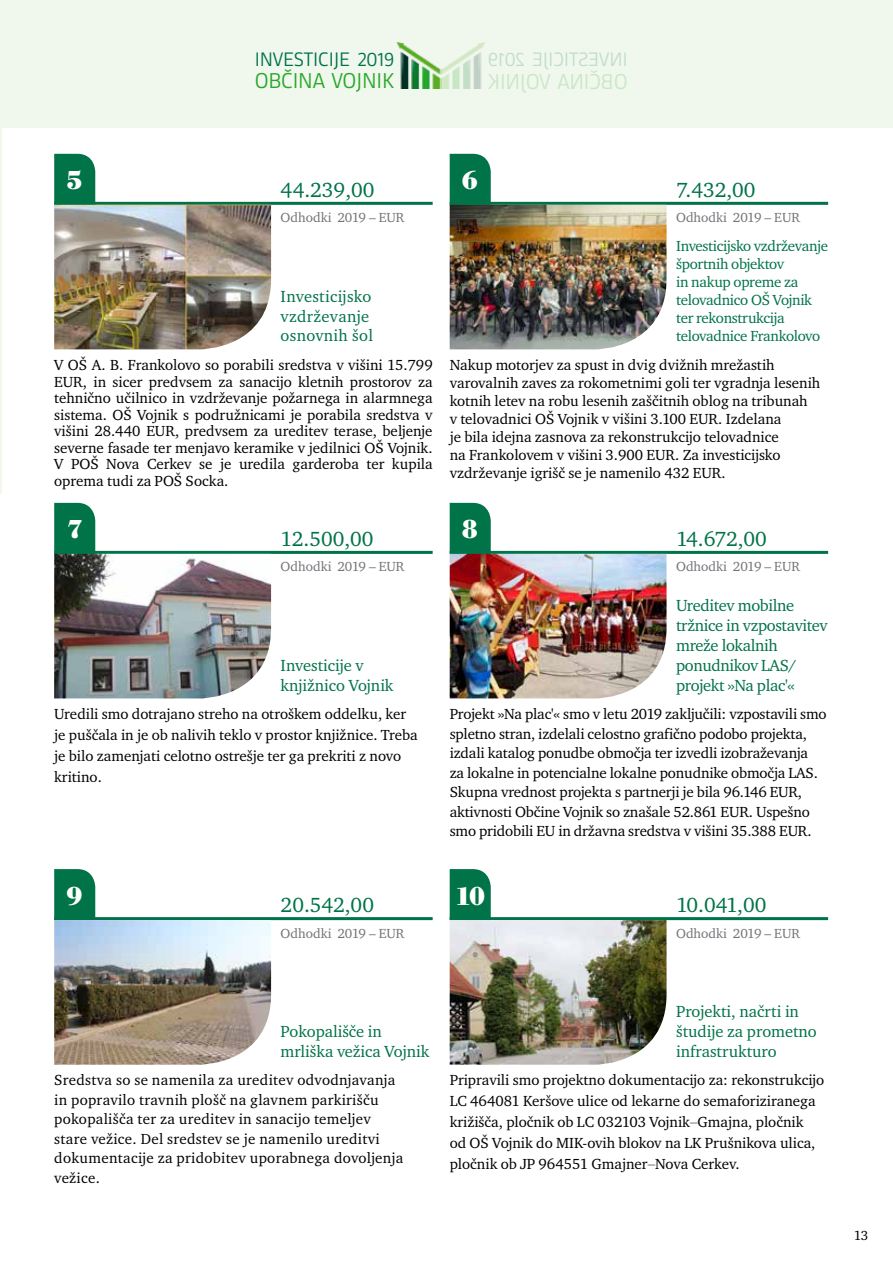
<style>
.page{position:relative;width:893px;height:1263px;background:#fff}
.page>*{position:absolute;margin:0;border:0;box-sizing:border-box;transform-origin:0 0}
.t1{font:700 27px "Bodoni Ant TCE";color:#fff}
.t2{font:21px "Charter Itc TCE";color:#007348}
.t3{font:20.85px "Republika";letter-spacing:-.01em;color:#29a72a}
.t4{font:18.9px "Republika";letter-spacing:-.01em;color:#007348}
.t5{font:16.5px/19.8px "Charter Itc TCE";color:#007348}
.t6{font:16.5px/19.8px "Charter Itc TCE";letter-spacing:-.02em;color:#007348}
.t7{font:16.5px/19.8px "Charter Itc TCE";letter-spacing:.02em;color:#007348}
.t8{font:15px/16.5px "Charter Itc TCE";color:#000}
.t9{font:15px/19.5px "Charter Itc TCE";letter-spacing:.02em;color:#000}
.t10{font:15px/18px "Charter Itc TCE";letter-spacing:-.02em;color:#007348}
.t11{font:13.5px "Charter Itc TCE";color:#757378}
.t12{font:13.5px "Charter Itc TCE";color:#000}
.s1{font-family:"Helvetica Neue";font-weight:100}
</style>
<div class="page">
<hr style="left:0;top:0;width:1px;height:493px;background:#f0f7ec">
<div style="left:0;top:0;width:893px;height:128px;background:#f0f7ec"></div>
<hr style="left:450px;top:202px;width:378px;height:3px;background:#007348">
<svg style="left:450px;top:154px;width:41px;height:51px;background:#09774e"></svg>
<img style="left:450px;top:205px;width:216px;height:144px">
<hr style="left:54px;top:202px;width:379px;height:3px;background:#007348">
<svg style="left:54px;top:154px;width:41px;height:51px;background:#09774e"></svg>
<img style="left:54px;top:205px;width:217px;height:144px">
<hr style="left:450px;top:551px;width:378px;height:3px;background:#007348">
<svg style="left:450px;top:503px;width:41px;height:51px;background:#09774e"></svg>
<img style="left:450px;top:554px;width:216px;height:144px">
<hr style="left:54px;top:551px;width:379px;height:3px;background:#007348">
<svg style="left:54px;top:503px;width:41px;height:51px;background:#08774e"></svg>
<img style="left:54px;top:554px;width:217px;height:144px">
<hr style="left:450px;top:917px;width:378px;height:3px;background:#007348">
<svg style="left:450px;top:869px;width:41px;height:48px;background:#0a784f"></svg>
<img style="left:450px;top:920px;width:216px;height:145px">
<hr style="left:54px;top:917px;width:379px;height:3px;background:#007348">
<svg style="left:54px;top:869px;width:41px;height:51px;background:#09784e"></svg>
<img style="left:54px;top:920px;width:217px;height:145px">
<img style="left:396px;top:42px;width:89px;height:47px">
<p class="t4" style="left:255px;top:46px;width:141px">INVESTICIJE 2019</p>
<h3 class="t3" style="left:255px;top:66px;width:141px">OBČINA VOJNIK</h3>
<h1 class="t1" style="left:66px;top:165px;width:18px">5</h1>
<h2 class="t2" style="left:281px;top:177px;width:95px">44.239,00</h2>
<p class="t11" style="left:281px;top:209px;width:125px">Odhodki 2019 – EUR</p>
<h1 class="t1" style="left:462px;top:165px;width:18px">6</h1>
<h2 class="t2" style="left:676px;top:177px;width:81px">7.432,00</h2>
<p class="t11" style="left:676px;top:209px;width:125px">Odhodki 2019 – EUR</p>
<p class="t7" style="left:281px;top:286px;width:94px">Investicijsko vzdrževanje osnovnih šol</p>
<p class="t10" style="left:676px;top:237px;width:154px">Investicijsko vzdrževanje športnih objektov<br>in nakup opreme za telovadnico OŠ Vojnik ter rekonstrukcija telovadnice Frankolovo</p>
<p class="t8" style="left:54px;top:357px;width:380px;text-align:justify">V OŠ A. B. Frankolovo so porabili sredstva v višini 15.799<br>EUR, in sicer predvsem za sanacijo kletnih prostorov za tehnično učilnico in vzdrževanje požarnega in alarmnega sistema. OŠ Vojnik s podružnicami je porabila sredstva v višini 28.440 EUR, predvsem za ureditev terase, beljenje severne fasade ter menjavo keramike v jedilnici OŠ Vojnik.<br>V POŠ Nova Cerkev se je uredila garderoba ter kupila oprema tudi za POŠ Socka.</p>
<p class="t8" style="left:450px;top:356px;width:372px;line-height:18px">Nakup motorjev za spust in dvig dvižnih mrežastih varovalnih zaves za rokometnimi goli ter vgradnja lesenih kotnih letev na robu lesenih zaščitnih oblog na tribunah<br>v telovadnici OŠ Vojnik v višini 3.100 EUR. Izdelana<br>je bila idejna zasnova za rekonstrukcijo telovadnice<br>na Frankolovem v višini 3.900 EUR. Za investicijsko vzdrževanje igrišč se je namenilo 432 EUR.</p>
<h1 class="t1" style="left:66px;top:514px;width:18px">7</h1>
<h2 class="t2" style="left:281px;top:526px;width:94px">12.500,00</h2>
<p class="t11" style="left:281px;top:558px;width:125px">Odhodki 2019 – EUR</p>
<h1 class="t1" style="left:462px;top:514px;width:18px">8</h1>
<h2 class="t2" style="left:676px;top:526px;width:92px">14.672,00</h2>
<p class="t11" style="left:676px;top:558px;width:125px">Odhodki 2019 – EUR</p>
<p class="t5" style="left:281px;top:655px;width:114px">Investicije v knjižnico Vojnik</p>
<p class="t6" style="left:676px;top:596px;width:153px">Ureditev mobilne tržnice in vzpostavitev mreže lokalnih ponudnikov LAS/ projekt »Na plac'«</p>
<p class="t8" style="left:54px;top:703px;width:365px;line-height:21px">Uredili smo dotrajano streho na otroškem oddelku, ker je puščala in je ob nalivih teklo v prostor knjižnice. Treba je bilo zamenjati celotno ostrešje ter ga prekriti z novo kritino.</p>
<p class="t8" style="left:450px;top:704px;width:378px;line-height:19.5px">Projekt »Na plac'« smo v letu 2019 zaključili: vzpostavili smo spletno stran, izdelali celostno grafično podobo projekta, izdali katalog ponudbe območja ter izvedli izobraževanja<br>za lokalne in potencialne lokalne ponudnike območja LAS.<br>Skupna vrednost projekta s partnerji je bila 96.146 EUR, aktivnosti Občine Vojnik so znašale 52.861 EUR. Uspešno smo pridobili EU in državna sredstva v višini 35.388 EUR.</p>
<h1 class="t1" style="left:66px;top:880px;width:18px">9</h1>
<h2 class="t2" style="left:281px;top:892px;width:95px">20.542,00</h2>
<p class="t11" style="left:281px;top:925px;width:125px">Odhodki 2019 – EUR</p>
<h1 class="t1" style="left:455px;top:880px;width:32px">10</h1>
<h2 class="t2" style="left:676px;top:892px;width:92px">10.041,00</h2>
<p class="t11" style="left:676px;top:925px;width:125px">Odhodki 2019 – EUR</p>
<p class="t5" style="left:281px;top:1021px;width:150px">Pokopališče in mrliška vežica Vojnik</p>
<p class="t9" style="left:54px;top:1070px;width:351px">Sredstva so se namenila za ureditev odvodnjavanja in popravilo travnih plošč na glavnem parkirišču pokopališča ter za ureditev in sanacijo temeljev stare vežice. Del sredstev se je namenilo ureditvi dokumentacije za pridobitev uporabnega dovoljenja vežice.</p>
<p class="t5" style="left:676px;top:1001px;width:142px">Projekti, načrti in študije za prometno infrastrukturo</p>
<p class="t8" style="left:450px;top:1070px;width:376px;line-height:21px">Pripravili smo projektno dokumentacijo za: rekonstrukcijo LC 464081 Keršove ulice od lekarne do semaforiziranega križišča, pločnik ob LC 032103 Vojnik<span class="s1">–</span>Gmajna, pločnik<br>od OŠ Vojnik do MIK-ovih blokov na LK Prušnikova ulica, pločnik ob JP 964551 Gmajner<span class="s1">–</span>Nova Cerkev.</p>
<p class="t12" style="left:854px;top:1227px;width:16px">13</p>
</div>
